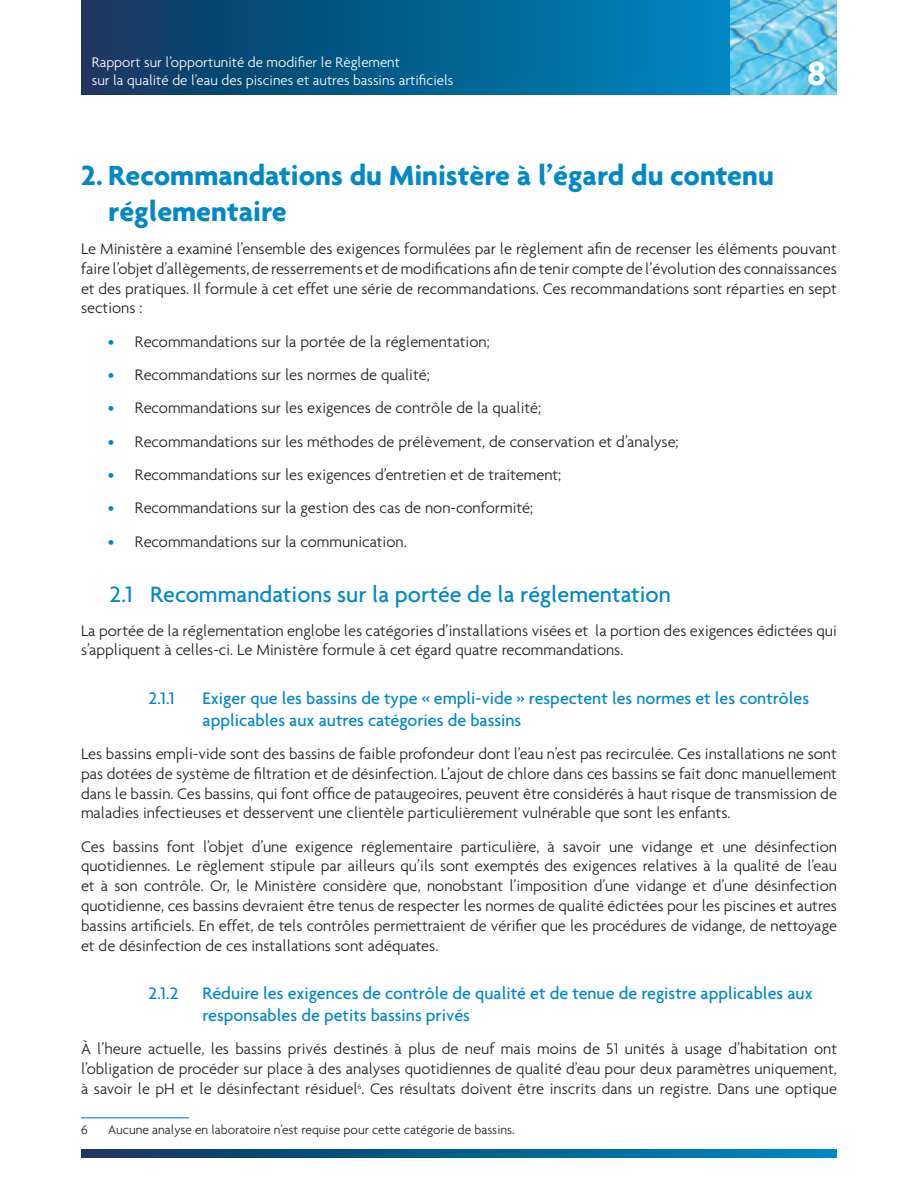
<style>
.page{position:relative;width:918px;height:1188px;background:#fff}
.page>*{position:absolute;margin:0;border:0;box-sizing:border-box;transform-origin:0 0}
.t1{font:700 36px "Agenda";color:#fff}
.t2{font:700 30px/36px "Agenda";color:#0089c6}
.t3{font:500 24px "Agenda";color:#0089c6}
.t4{font:500 18px/21.6px "Agenda";color:#0089c6}
.t5{font:300 16.5px/19.8px "Agenda";color:#231f20;text-align:justify}
.t6{font:300 15px/18px "Agenda";color:#fff}
.t7{font:300 13.5px "Agenda";color:#231f20}
.s1{font-weight:500;color:#0089c6}
</style>
<div class="page">
<svg style="left:81px;top:0;width:649px;height:94px;background:#045e8d"></svg>
<svg style="left:81px;top:1149px;width:755px;height:9px;background:#045e8d"></svg>
<img style="left:730px;top:0;width:106px;height:94px">
<hr style="left:81px;top:1117px;width:108px;height:1px;background:#0089c6">
<p class="t6" style="left:92px;top:53px;width:363px">Rapport sur l’opportunité de modifier le Règlement<br>sur la qualité de l’eau des piscines et autres bassins artificiels</p>
<h1 class="t1" style="left:807px;top:51px;width:21px">8</h1>
<h2 class="t2" style="left:108px;top:156px;width:667px;text-indent:-27px">2. Recommandations du Ministère à l’égard du contenu réglementaire</h2>
<p class="t5" style="left:81px;top:239px;width:758px">Le Ministère a examiné l’ensemble des exigences formulées par le règlement afin de recenser les éléments pouvant faire l’objet d’allègements, de resserrements et de modifications afin de tenir compte de l’évolution des connaissances et des pratiques. Il formule à cet effet une série de recommandations. Ces recommandations sont réparties en sept sections :</p>
<p class="t5" style="left:108px;top:331px;width:383px"><span class="s1">•</span> Recommandations sur la portée de la réglementation;</p>
<p class="t5" style="left:108px;top:365px;width:323px"><span class="s1">•</span> Recommandations sur les normes de qualité;</p>
<p class="t5" style="left:108px;top:398px;width:435px"><span class="s1">•</span> Recommandations sur les exigences de contrôle de la qualité;</p>
<p class="t5" style="left:108px;top:431px;width:572px"><span class="s1">•</span> Recommandations sur les méthodes de prélèvement, de conservation et d’analyse;</p>
<p class="t5" style="left:108px;top:465px;width:455px"><span class="s1">•</span> Recommandations sur les exigences d’entretien et de traitement;</p>
<p class="t5" style="left:108px;top:498px;width:427px"><span class="s1">•</span> Recommandations sur la gestion des cas de non-conformité;</p>
<p class="t5" style="left:108px;top:531px;width:300px"><span class="s1">•</span> Recommandations sur la communication.</p>
<h3 class="t3" style="left:110px;top:580px;width:563px">2.1 Recommandations sur la portée de la réglementation</h3>
<p class="t5" style="left:81px;top:620px;width:757px">La portée de la réglementation englobe les catégories d’installations visées et la portion des exigences édictées qui s’appliquent à celles-ci. Le Ministère formule à cet égard quatre recommandations.</p>
<p class="t4" style="left:148px;top:687px;width:28px">2.1.1</p>
<p class="t4" style="left:202px;top:687px;width:608px">Exiger que les bassins de type « empli-vide » respectent les normes et les contrôles applicables aux autres catégories de bassins</p>
<p class="t5" style="left:81px;top:744px;width:758px">Les bassins empli-vide sont des bassins de faible profondeur dont l’eau n’est pas recirculée. Ces installations ne sont pas dotées de système de filtration et de désinfection. L’ajout de chlore dans ces bassins se fait donc manuellement dans le bassin. Ces bassins, qui font office de pataugeoires, peuvent être considérés à haut risque de transmission de maladies infectieuses et desservent une clientèle particulièrement vulnérable que sont les enfants.</p>
<p class="t5" style="left:81px;top:836px;width:758px">Ces bassins font l’objet d’une exigence réglementaire particulière, à savoir une vidange et une désinfection quotidiennes. Le règlement stipule par ailleurs qu’ils sont exemptés des exigences relatives à la qualité de l’eau et à son contrôle. Or, le Ministère considère que, nonobstant l’imposition d’une vidange et d’une désinfection quotidienne, ces bassins devraient être tenus de respecter les normes de qualité édictées pour les piscines et autres bassins artificiels. En effet, de tels contrôles permettraient de vérifier que les procédures de vidange, de nettoyage et de désinfection de ces installations sont adéquates.</p>
<p class="t4" style="left:148px;top:982px;width:31px">2.1.2</p>
<p class="t4" style="left:202px;top:982px;width:612px">Réduire les exigences de contrôle de qualité et de tenue de registre applicables aux responsables de petits bassins privés</p>
<p class="t5" style="left:81px;top:1039px;width:758px">À l’heure actuelle, les bassins privés destinés à plus de neuf mais moins de 51 unités à usage d’habitation ont l’obligation de procéder sur place à des analyses quotidiennes de qualité d’eau pour deux paramètres uniquement, à savoir le pH et le désinfectant résiduel<sup>6</sup>. Ces résultats doivent être inscrits dans un registre. Dans une optique</p>
<p class="t7" style="left:81px;top:1122px;width:8px">6</p>
<p class="t7" style="left:108px;top:1122px;width:408px">Aucune analyse en laboratoire n’est requise pour cette catégorie de bassins.</p>
</div>
